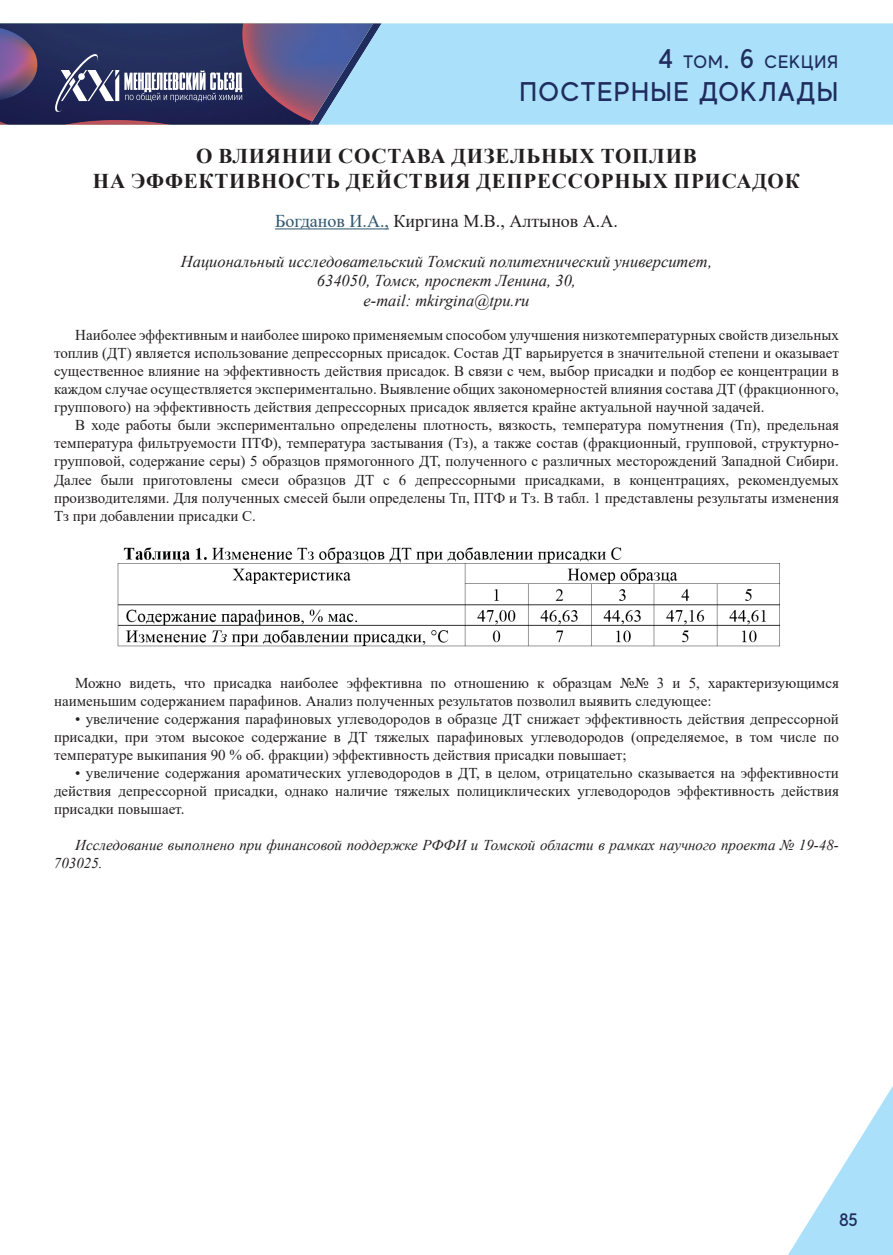
<style>
.page{position:relative;width:893px;height:1255px;background:#fff}
.page>*{position:absolute;margin:0;border:0;box-sizing:border-box;transform-origin:0 0}
.t1{font:500 27px "MADE Evolve Sans";letter-spacing:.05em;color:#1f2c5d}
.t2{font:700 21px/25.2px "Times New Roman";letter-spacing:.035em;color:#231f20;text-align:center}
.t3{font:18px "Times New Roman";color:#231f20}
.t4{font:500 18px "MADE Evolve Sans";letter-spacing:.05em;color:#1f2c5d}
.t5{font:italic 16.5px/19.8px "Times New Roman";color:#231f20;text-align:center}
.t6{font:15px/18px "Times New Roman";color:#231f20;text-align:justify}
.t7{font:italic 15px/18px "Times New Roman";color:#231f20}
.s1{font-size:27px}
.s2{color:#2e576f}
</style>
<div class="page">
<div style="left:382px;top:23px;width:511px;height:102px;background:#aae0f9"></div>
<svg style="left:788px;top:1086px;width:105px;height:168px"></svg>
<svg style="left:0;top:23px;width:382px;height:102px;background:#51547e"></svg>
<hr style="left:275px;top:228px;width:114px;height:1px;background:#2e576f">
<img style="left:117px;top:547px;width:663px;height:100px">
<p class="t4" style="left:658px;top:51px;width:181px"><span class="s1">4</span> ТОМ<span class="s1">. 6</span> СЕКЦИЯ</p>
<h1 class="t1" style="left:520px;top:74px;width:320px">ПОСТЕРНЫЕ ДОКЛАДЫ</h1>
<h2 class="t2" style="left:93px;top:143px;width:708px">О ВЛИЯНИИ СОСТАВА ДИЗЕЛЬНЫХ ТОПЛИВ<br>НА ЭФФЕКТИВНОСТЬ ДЕЙСТВИЯ ДЕПРЕССОРНЫХ ПРИСАДОК</h2>
<p class="t3" style="left:275px;top:208px;width:344px"><span class="s2">Богданов И.А.,</span> Киргина М.В., Алтынов А.А.</p>
<p class="t5" style="left:181px;top:251px;width:533px">Национальный исследовательский Томский политехнический университет,<br>634050, Томск, проспект Ленина, 30,<br>e-mail: mkirgina@tpu.ru</p>
<p class="t6" style="left:54px;top:326px;width:786px;text-indent:21px">Наиболее эффективным и наиболее широко применяемым способом улучшения низкотемпературных свойств дизельных топлив (ДТ) является использование депрессорных присадок. Состав ДТ варьируется в значительной степени и оказывает существенное влияние на эффективность действия присадок. В связи с чем, выбор присадки и подбор ее концентрации в каждом случае осуществляется экспериментально. Выявление общих закономерностей влияния состава ДТ (фракционного, группового) на эффективность действия депрессорных присадок является крайне актуальной научной задачей.</p>
<p class="t6" style="left:54px;top:416px;width:786px;text-indent:21px">В ходе работы были экспериментально определены плотность, вязкость, температура помутнения (Тп), предельная температура фильтруемости ПТФ), температура застывания (Тз), а также состав (фракционный, групповой, структурно&shy;групповой, содержание серы) 5 образцов прямогонного ДТ, полученного с различных месторождений Западной Сибири.<br>Далее были приготовлены смеси образцов ДТ с 6 депрессорными присадками, в концентрациях, рекомендуемых производителями. Для полученных смесей были определены Тп, ПТФ и Тз. В табл. 1 представлены результаты изменения Тз при добавлении присадки С.</p>
<p class="t6" style="left:54px;top:673px;width:786px;text-indent:21px">Можно видеть, что присадка наиболее эффективна по отношению к образцам №№ 3 и 5, характеризующимся наименьшим содержанием парафинов. Анализ полученных результатов позволил выявить следующее:</p>
<p class="t6" style="left:54px;top:709px;width:786px;text-indent:21px">• увеличение содержания парафиновых углеводородов в образце ДТ снижает эффективность действия депрессорной присадки, при этом высокое содержание в ДТ тяжелых парафиновых углеводородов (определяемое, в том числе по температуре выкипания 90 % об. фракции) эффективность действия присадки повышает;</p>
<p class="t6" style="left:54px;top:763px;width:786px;text-indent:21px">• увеличение содержания ароматических углеводородов в ДТ, в целом, отрицательно сказывается на эффективности действия депрессорной присадки, однако наличие тяжелых полициклических углеводородов эффективность действия присадки повышает.</p>
<p class="t7" style="left:54px;top:835px;width:786px;text-indent:21px">Исследование выполнено при финансовой поддержке РФФИ и Томской области в рамках научного проекта № 19-48-<br>703025.</p>
<p class="t4" style="left:839px;top:1208px;width:20px">85</p>
</div>
